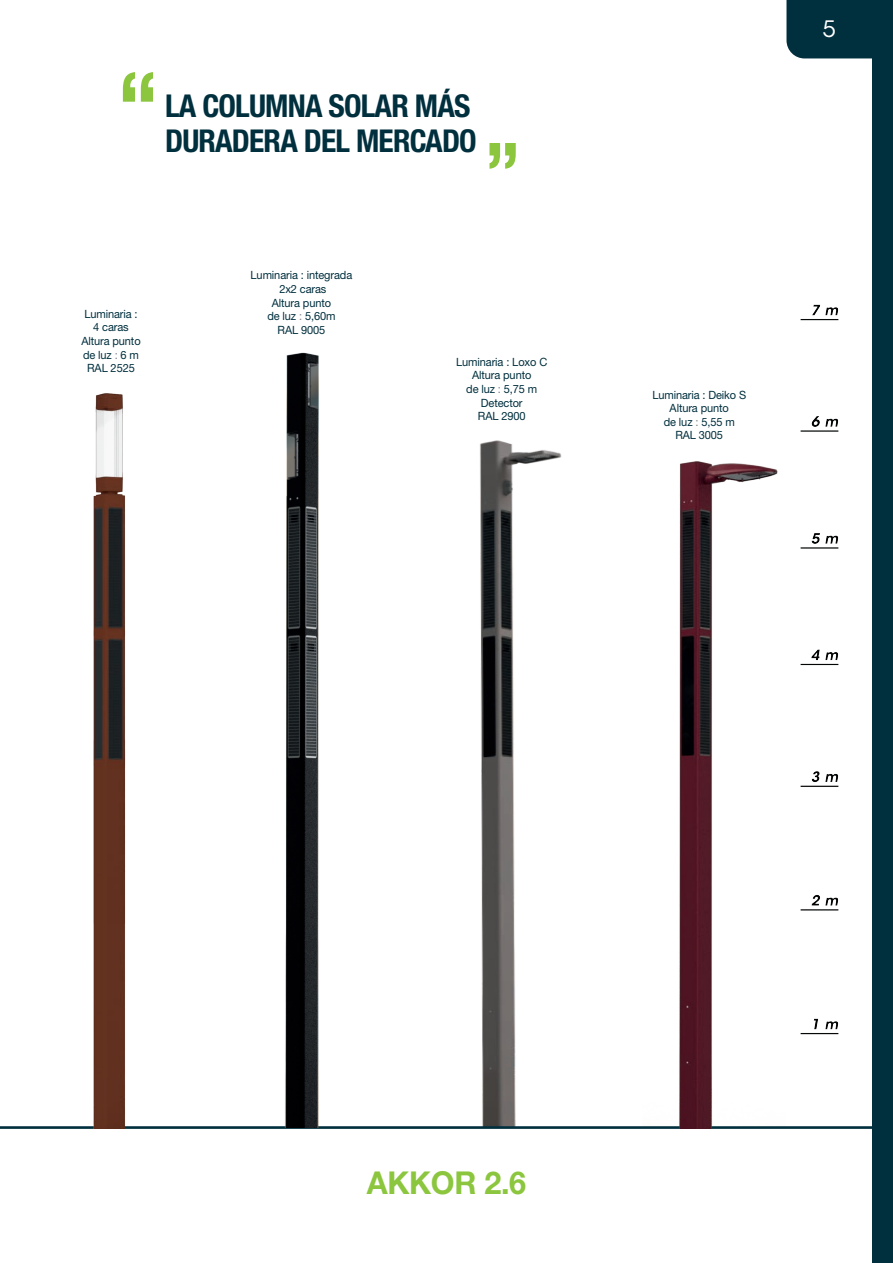
<style>
.page{position:relative;width:893px;height:1263px;background:#fff}
.page>*{position:absolute;margin:0;border:0;box-sizing:border-box;transform-origin:0 0}
.t1{font:700 condensed 92.1px "Helvetica Neue LT Std";color:#8bc63e}
.t2{font:700 condensed 80.1px "Helvetica Neue LT Std";color:#8bc63e}
.t3{font:700 condensed 31.5px "Helvetica Neue LT Std";letter-spacing:-.025em;color:#002f3e}
.t4{font:700 31.5px "Helvetica Neue LT Std";letter-spacing:-.01em;color:#8bc63e}
.t5{font:22.5px "ITC Avant Garde Std";color:#fff}
.t6{font:11.4px/13.6px "Helvetica Neue LT Pro";letter-spacing:-.01em;color:#002f3e}
.s1{color:#808285}
</style>
<div class="page">
<img style="left:480px;top:440px;width:82px;height:686px">
<hr style="left:0;top:1126px;width:893px;height:3px;background:#002f3e">
<img style="left:75px;top:393px;width:149px;height:736px">
<img style="left:642px;top:461px;width:143px;height:668px">
<img style="left:228px;top:352px;width:161px;height:775px">
<img style="left:794px;top:304px;width:75px;height:825px">
<div style="left:872px;top:0;width:21px;height:1263px;background:#002f3e"></div>
<div style="left:786px;top:0;width:86px;height:58px;background:#002f3e"></div>
<p class="t1" style="left:117px;top:49px;width:44px">“</p>
<p class="t3" style="left:165px;top:87px;width:307px">LA COLUMNA SOLAR MÁS</p>
<p class="t3" style="left:165px;top:121px;width:313px">DURADERA DEL MERCADO</p>
<p class="t2" style="left:484px;top:79px;width:39px">„</p>
<p class="t6" style="left:84px;top:307px;width:55px">Luminaria :</p>
<p class="t6" style="left:93px;top:320px;width:37px">4 caras</p>
<p class="t6" style="left:81px;top:334px;width:61px">Altura punto de luz <span class="s1">:</span> 6 m</p>
<p class="t6" style="left:87px;top:361px;width:49px">RAL 2525</p>
<p class="t6" style="left:251px;top:268px;width:103px">Luminaria : integrada</p>
<p class="t6" style="left:279px;top:282px;width:49px">2x2 caras</p>
<p class="t6" style="left:272px;top:296px;width:61px">Altura punto</p>
<p class="t6" style="left:267px;top:309px;width:70px">de luz <span class="s1">:</span> 5,60m</p>
<p class="t6" style="left:278px;top:323px;width:49px">RAL 9005</p>
<p class="t6" style="left:456px;top:354px;width:93px">Luminaria : Loxo C</p>
<p class="t6" style="left:472px;top:368px;width:61px">Altura punto</p>
<p class="t6" style="left:466px;top:382px;width:73px">de luz <span class="s1">:</span> 5,75 m</p>
<p class="t6" style="left:481px;top:395px;width:43px">Detector</p>
<p class="t6" style="left:478px;top:409px;width:49px">RAL 2900</p>
<h3 class="t5" style="left:823px;top:15px;width:14px">5</h3>
<p class="t6" style="left:652px;top:387px;width:95px">Luminaria : Deiko S</p>
<p class="t6" style="left:670px;top:401px;width:61px">Altura punto</p>
<p class="t6" style="left:664px;top:415px;width:73px">de luz <span class="s1">:</span> 5,55 m</p>
<p class="t6" style="left:675px;top:428px;width:49px">RAL 3005</p>
<p class="t4" style="left:367px;top:1163px;width:161px">AKKOR 2.6</p>
</div>
